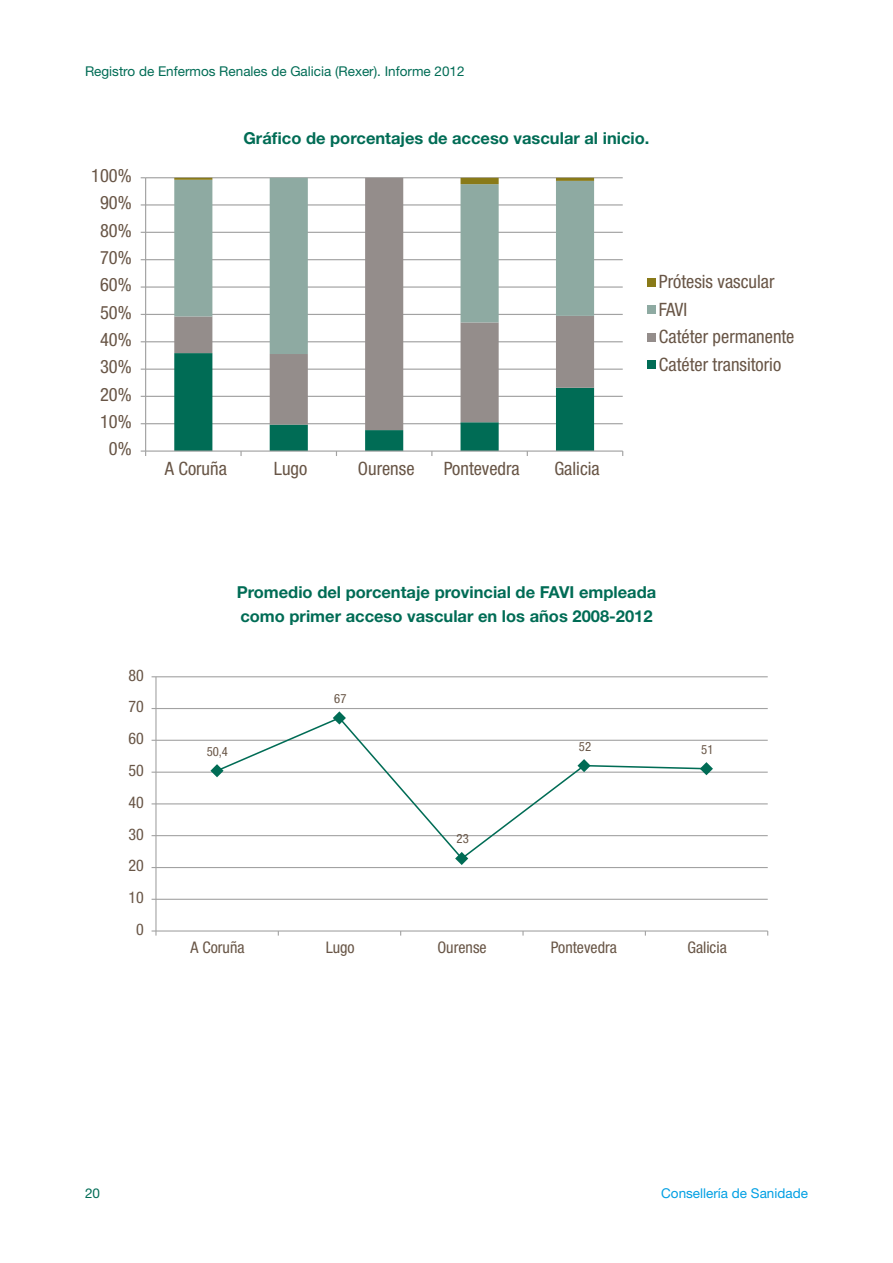
<style>
.page{position:relative;width:893px;height:1263px;background:#fff}
.page>*{position:absolute;margin:0;border:0;box-sizing:border-box;transform-origin:0 0}
.t1{font:condensed 18.45px/27.5px "Helvetica Neue LT Std";color:#685546}
.t2{font:700 16.5px/24px "Helvetica Neue LT Std";color:#006c55}
.t3{font:condensed 16.05px "Helvetica Neue LT Std";color:#685546}
.t4{font:13.5px "Helvetica Neue LT Std";color:#006c55}
.t5{font:13.5px "Helvetica Neue LT Std";color:#009fe3}
.t6{font:condensed 12.75px "Helvetica Neue LT Std";color:#685546}
</style>
<div class="page">
<hr style="left:146px;top:423px;width:477px;height:1px;background:#a2a2a2">
<hr style="left:146px;top:396px;width:477px;height:1px;background:#a2a2a2">
<hr style="left:146px;top:369px;width:477px;height:1px;background:#a2a2a2">
<hr style="left:146px;top:341px;width:477px;height:1px;background:#a2a2a2">
<hr style="left:146px;top:314px;width:477px;height:1px;background:#a2a2a2">
<hr style="left:146px;top:286px;width:477px;height:2px;background:#a2a2a2">
<hr style="left:146px;top:259px;width:477px;height:1px;background:#a2a2a2">
<hr style="left:146px;top:232px;width:477px;height:1px;background:#a2a2a2">
<hr style="left:146px;top:204px;width:477px;height:2px;background:#a2a2a2">
<hr style="left:146px;top:177px;width:477px;height:1px;background:#a2a2a2">
<svg style="left:174px;top:184px;width:420px;height:169px"></svg>
<svg style="left:174px;top:178px;width:420px;height:6px"></svg>
<hr style="left:145px;top:178px;width:1px;height:273px;background:#a2a2a2">
<hr style="left:146px;top:450px;width:477px;height:2px;background:#a2a2a2">
<svg style="left:141px;top:450px;width:5px;height:6px"></svg>
<svg style="left:174px;top:353px;width:420px;height:103px"></svg>
<div style="left:647px;top:278px;width:8px;height:8px;background:#897a18"></div>
<div style="left:647px;top:306px;width:8px;height:8px;background:#8eaaa2"></div>
<div style="left:647px;top:333px;width:8px;height:8px;background:#948d8b"></div>
<div style="left:647px;top:361px;width:8px;height:8px;background:#006c55"></div>
<hr style="left:156px;top:899px;width:612px;height:1px;background:#a2a2a2">
<hr style="left:156px;top:867px;width:612px;height:1px;background:#a2a2a2">
<hr style="left:156px;top:835px;width:612px;height:1px;background:#a2a2a2">
<hr style="left:156px;top:803px;width:612px;height:1px;background:#a2a2a2">
<hr style="left:156px;top:772px;width:612px;height:1px;background:#a2a2a2">
<hr style="left:156px;top:740px;width:612px;height:1px;background:#a2a2a2">
<hr style="left:156px;top:708px;width:612px;height:1px;background:#a2a2a2">
<hr style="left:156px;top:676px;width:612px;height:1px;background:#a2a2a2">
<hr style="left:155px;top:677px;width:2px;height:254px;background:#a2a2a2">
<hr style="left:156px;top:930px;width:612px;height:1px;background:#a2a2a2">
<svg style="left:152px;top:930px;width:5px;height:5px"></svg>
<svg style="left:210px;top:766px;width:5px;height:10px"></svg>
<svg style="left:335px;top:711px;width:9px;height:5px"></svg>
<svg style="left:456px;top:860px;width:11px;height:5px"></svg>
<svg style="left:708px;top:763px;width:5px;height:11px"></svg>
<svg style="left:215px;top:716px;width:493px;height:144px"></svg>
<p class="t4" style="left:85px;top:63px;width:381px">Registro de Enfermos Renales de Galicia (Rexer). Informe 2012</p>
<p class="t1" style="left:91px;top:162px;width:42px">100%</p>
<p class="t1" style="left:100px;top:189px;width:33px">90%</p>
<p class="t1" style="left:100px;top:216px;width:33px">80%</p>
<p class="t1" style="left:100px;top:244px;width:33px">70%</p>
<p class="t1" style="left:100px;top:271px;width:33px">60%</p>
<p class="t1" style="left:100px;top:298px;width:33px">50%</p>
<p class="t1" style="left:100px;top:326px;width:33px">40%</p>
<p class="t1" style="left:100px;top:353px;width:33px">30%</p>
<p class="t1" style="left:100px;top:380px;width:33px">20%</p>
<p class="t1" style="left:100px;top:408px;width:33px">10%</p>
<p class="t1" style="left:109px;top:435px;width:24px">0%</p>
<p class="t2" style="left:243px;top:126px;width:408px">Gráfico de porcentajes de acceso vascular al inicio.</p>
<p class="t1" style="left:165px;top:455px;width:64px">A Coruña</p>
<p class="t1" style="left:274px;top:455px;width:35px">Lugo</p>
<p class="t1" style="left:358px;top:455px;width:58px">Ourense</p>
<p class="t1" style="left:444px;top:455px;width:78px">Pontevedra</p>
<p class="t1" style="left:554px;top:455px;width:47px">Galicia</p>
<p class="t1" style="left:659px;top:268px;width:137px">Prótesis vascular<br>FAVI<br>Catéter permanente<br>Catéter transitorio</p>
<p class="t3" style="left:129px;top:666px;width:17px">80</p>
<p class="t3" style="left:129px;top:697px;width:17px">70</p>
<p class="t3" style="left:129px;top:729px;width:17px">60</p>
<p class="t3" style="left:129px;top:761px;width:17px">50</p>
<p class="t3" style="left:129px;top:793px;width:17px">40</p>
<p class="t3" style="left:129px;top:825px;width:17px">30</p>
<p class="t3" style="left:129px;top:856px;width:17px">20</p>
<p class="t3" style="left:129px;top:888px;width:17px">10</p>
<p class="t3" style="left:136px;top:920px;width:9px">0</p>
<p class="t2" style="left:237px;top:580px;width:421px">Promedio del porcentaje provincial de FAVI empleada como primer acceso vascular en los años 2008-2012</p>
<p class="t6" style="left:207px;top:744px;width:23px">50,4</p>
<p class="t6" style="left:334px;top:691px;width:14px">67</p>
<p class="t6" style="left:457px;top:831px;width:14px">23</p>
<p class="t6" style="left:579px;top:739px;width:14px">52</p>
<p class="t6" style="left:701px;top:742px;width:14px">51</p>
<p class="t3" style="left:191px;top:938px;width:55px">A Coruña</p>
<p class="t3" style="left:326px;top:938px;width:31px">Lugo</p>
<p class="t3" style="left:437px;top:938px;width:51px">Ourense</p>
<p class="t3" style="left:551px;top:938px;width:68px">Pontevedra</p>
<p class="t3" style="left:687px;top:938px;width:41px">Galicia</p>
<p class="t4" style="left:85px;top:1185px;width:17px">20</p>
<p class="t5" style="left:661px;top:1185px;width:148px">Consellería de Sanidade</p>
</div>
